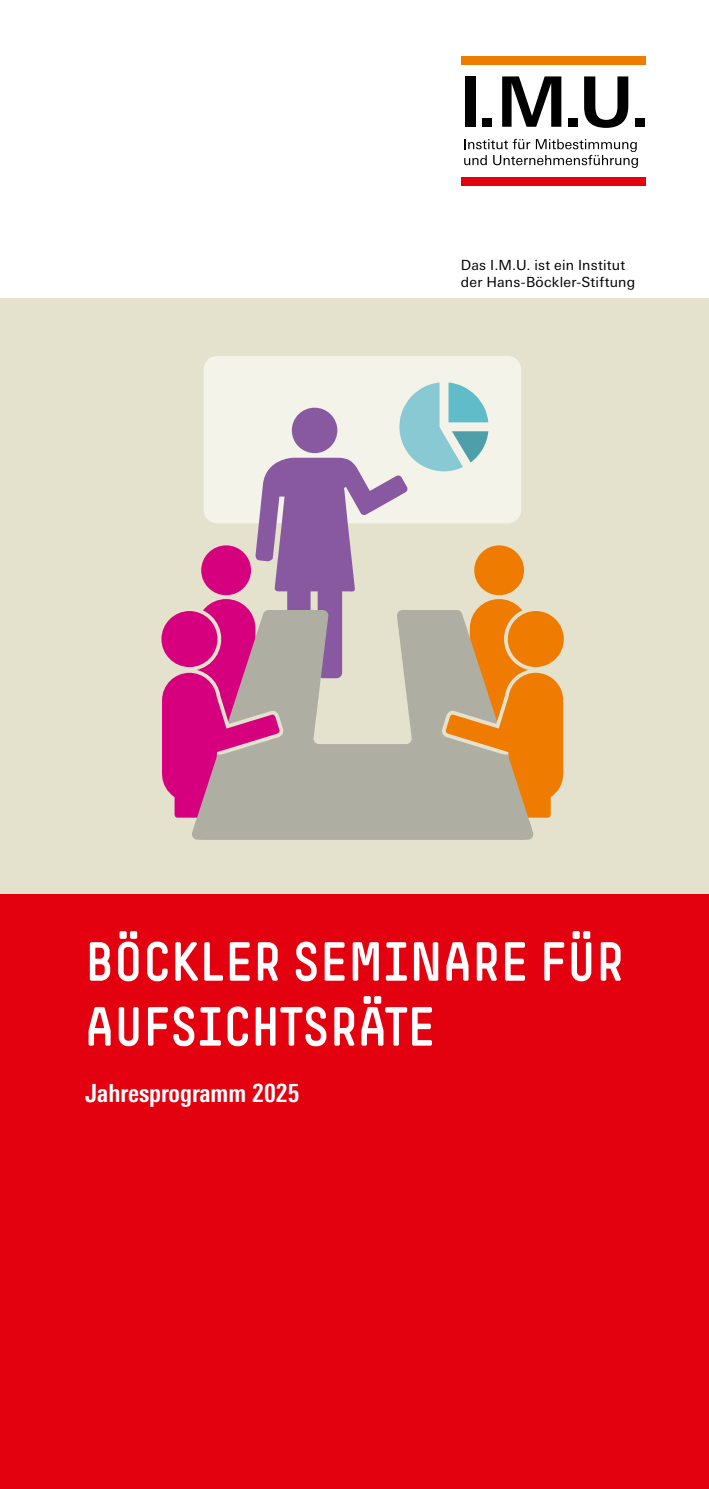
<style>
.page{position:relative;width:709px;height:1489px;background:#fff}
.page>*{position:absolute;margin:0;border:0;box-sizing:border-box;transform-origin:0 0}
.t1{font:54px/65px "Simple HBS";color:#fff}
.t2{font:700 condensed 25px "Univers Next Pro";color:#fff}
.t3{font:14px/16.8px "Univers Next Pro";letter-spacing:.015em;color:#000}
</style>
<div class="page">
<div style="left:0;top:893px;width:709px;height:595px;background:#e3000f"></div>
<div style="left:0;top:298px;width:709px;height:595px;background:#e4e1cc"></div>
<div style="left:461px;top:56px;width:184px;height:8px;background:#ef7c00"></div>
<div style="left:461px;top:177px;width:184px;height:8px;background:#e3000f"></div>
<svg style="left:584px;top:76px;width:44px;height:52px"></svg>
<div style="left:634px;top:118px;width:10px;height:9px;background:#000"></div>
<div style="left:465px;top:76px;width:11px;height:51px;background:#000"></div>
<div style="left:482px;top:118px;width:10px;height:9px;background:#000"></div>
<svg style="left:502px;top:76px;width:59px;height:51px"></svg>
<div style="left:568px;top:118px;width:10px;height:9px;background:#000"></div>
<svg style="left:464px;top:139px;width:174px;height:29px"></svg>
<div style="left:204px;top:356px;width:317px;height:167px;background:#f4f3ea;border-radius:13px"></div>
<svg style="left:156px;top:672px;width:129px;height:222px"></svg>
<div style="left:158px;top:607px;width:63px;height:63px;background:#d6007e;border:4px solid #e4e1cc;border-radius:50%"></div>
<svg style="left:192px;top:382px;width:372px;height:457px"></svg>
<p class="t3" style="left:461px;top:257px;width:176px">Das I.M.U. ist ein Institut der Hans-Böckler-Stiftung</p>
<h1 class="t1" style="left:85px;top:929px;width:541px">BÖCKLER SEMINARE FÜR<br>AUFSICHTSRÄTE</h1>
<h2 class="t2" style="left:85px;top:1078px;width:216px">Jahresprogramm 2025</h2>
</div>
